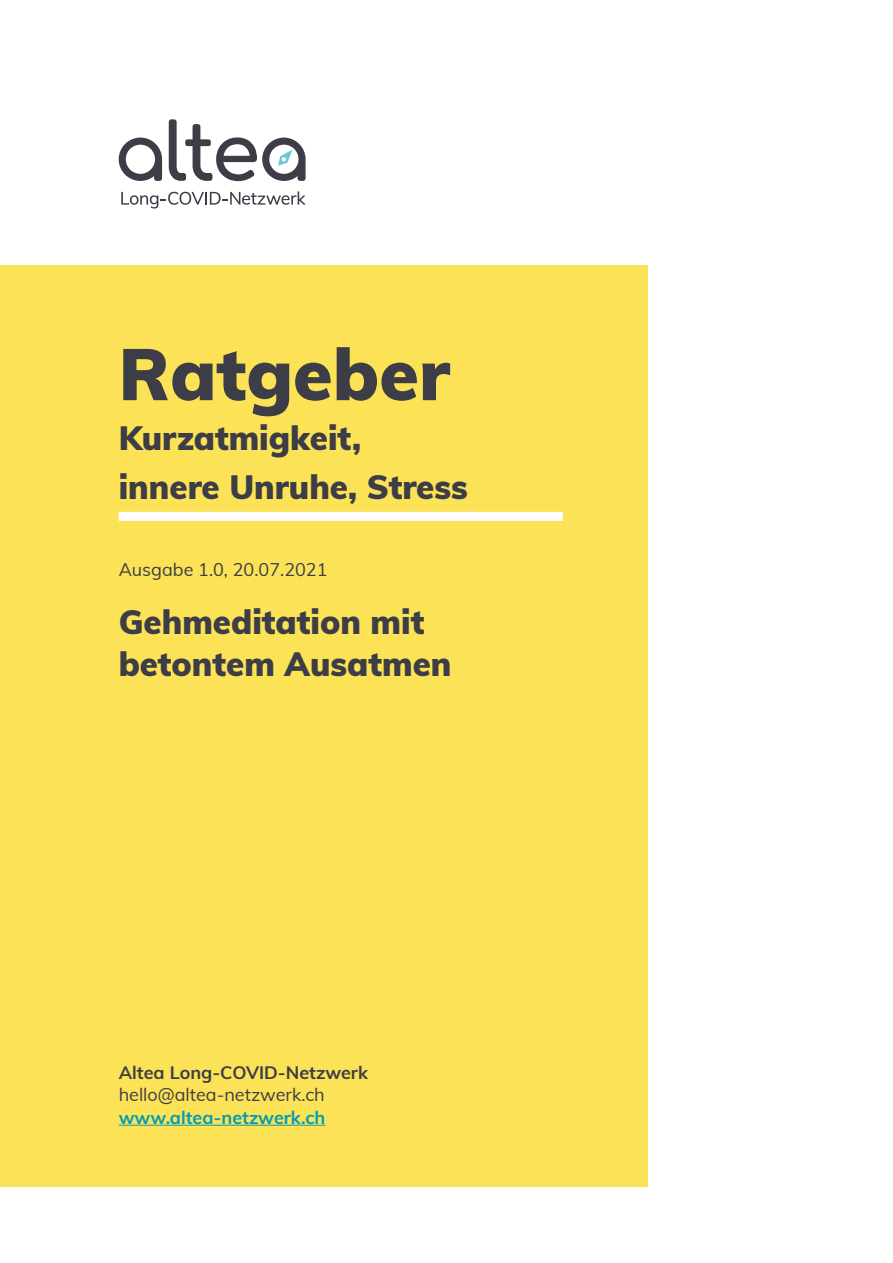
<style>
.page{position:relative;width:893px;height:1263px;background:#fff}
.page>*{position:absolute;margin:0;border:0;box-sizing:border-box;transform-origin:0 0}
.t1{font:900 72px "Muli";color:#3c3d46}
.t2{font:900 33px/49.5px "Muli";color:#3c3d46}
.t3{font:18px "Muli";color:#3c3d46}
.t4{font:700 18px "Muli";color:#3c3d46}
.t5{font:700 18px "Muli";color:#009cb6}
</style>
<div class="page">
<div style="left:0;top:265px;width:647px;height:921px;background:#fbe256"></div>
<div style="left:119px;top:512px;width:444px;height:9px;background:#fff"></div>
<hr style="left:119px;top:1125px;width:206px;height:1px;background:#009cb6">
<svg style="left:119px;top:138px;width:43px;height:43px"></svg>
<svg style="left:169px;top:119px;width:137px;height:62px"></svg>
<svg style="left:121px;top:191px;width:185px;height:18px"></svg>
<h1 class="t1" style="left:119px;top:321px;width:333px">Ratgeber</h1>
<p class="t2" style="left:119px;top:412px;width:351px">Kurzatmigkeit, innere Unruhe, Stress</p>
<p class="t3" style="left:119px;top:556px;width:210px">Ausgabe 1.0, 20.07.2021</p>
<p class="t2" style="left:119px;top:599px;width:334px;line-height:42px">Gehmeditation mit betontem Ausatmen</p>
<p class="t4" style="left:119px;top:1059px;width:251px">Altea Long-COVID-Netzwerk</p>
<p class="t3" style="left:119px;top:1082px;width:208px">hello@altea-netzwerk.ch</p>
<p class="t5" style="left:119px;top:1104px;width:208px">www.altea-netzwerk.ch</p>
</div>
